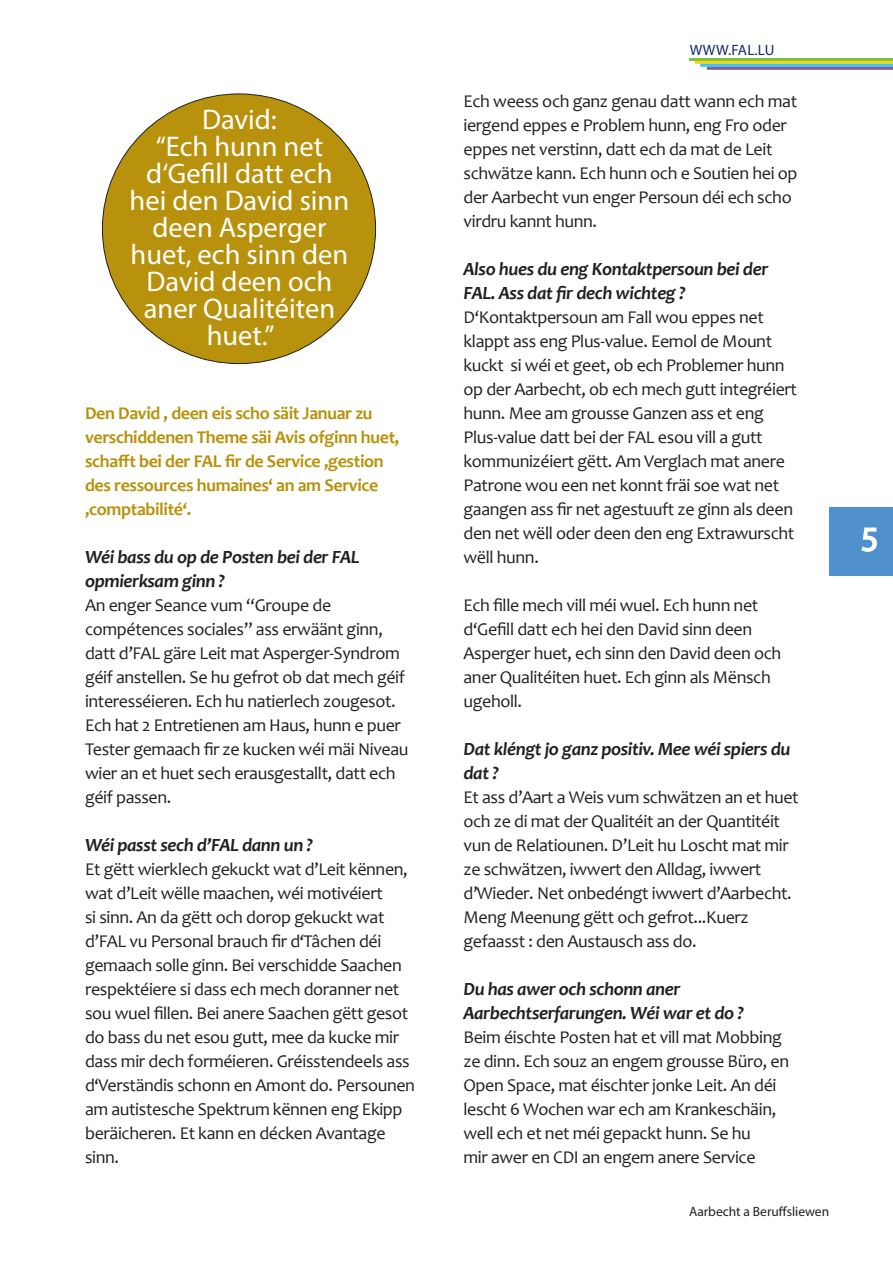
<style>
.page{position:relative;width:893px;height:1263px;background:#fff}
.page>*{position:absolute;margin:0;border:0;box-sizing:border-box;transform-origin:0 0}
.t1{font:34.5px "Myriad Pro";color:#fff}
.t2{font:28.5px/27px "Myriad Pro";color:#fff;text-align:center}
.t3{font:italic 700 18.75px/24px "Candara";letter-spacing:-.02em;color:#231f20}
.t4{font:18px/24px "Candara";letter-spacing:-.02em;color:#231f20}
.t5{font:700 18px/24px "Candara";letter-spacing:-.02em;color:#b8920c}
.t6{font:15px "Myriad Pro";letter-spacing:.02em;color:#172a6c}
.t7{font:13.5px "Myriad Pro";color:#231f20}
</style>
<div class="page">
<div style="left:829px;top:507px;width:64px;height:69px;background:#5090cc"></div>
<svg style="left:861px;top:527px;width:16px;height:25px"></svg>
<hr style="left:689px;top:58px;width:204px;height:3px;background:#79c142">
<hr style="left:695px;top:61px;width:198px;height:3px;background:#fcd406">
<hr style="left:700px;top:64px;width:193px;height:3px;background:#38c6f4">
<hr style="left:707px;top:67px;width:186px;height:3px;background:#7a5ca7">
<div style="left:102px;top:94px;width:274px;height:270px;background:#b8920c;border-radius:50%"></div>
<h2 class="t2" style="left:130px;top:106px;width:221px">David:<br>“Ech hunn net d‘Gefill datt ech hei den David sinn deen Asperger huet, ech sinn den<br>David deen och aner Qualitéiten huet.”</h2>
<p class="t5" style="left:85px;top:401px;width:316px">Den David , deen eis scho säit Januar zu verschiddenen Theme säi Avis ofginn huet, schafft bei der FAL fir de Service ‚gestion des ressources humaines‘ an am Service ‚comptabilité‘.</p>
<p class="t3" style="left:85px;top:544px;width:276px">Wéi bass du op de Posten bei der FAL opmierksam ginn ?</p>
<p class="t4" style="left:85px;top:593px;width:325px">An enger Seance vum “Groupe de compétences sociales” ass erwäänt ginn, datt d’FAL gäre Leit mat Asperger-Syndrom géif anstellen. Se hu gefrot ob dat mech géif interesséieren. Ech hu natierlech zougesot.<br>Ech hat 2 Entretienen am Haus, hunn e puer Tester gemaach fir ze kucken wéi mäi Niveau wier an et huet sech erausgestallt, datt ech géif passen.</p>
<p class="t3" style="left:85px;top:832px;width:230px">Wéi passt sech d’FAL dann un ?</p>
<p class="t4" style="left:85px;top:857px;width:331px">Et gëtt wierklech gekuckt wat d’Leit kënnen, wat d’Leit wëlle maachen, wéi motivéiert<br>si sinn. An da gëtt och dorop gekuckt wat d’FAL vu Personal brauch fir d‘Tâchen déi gemaach solle ginn. Bei verschidde Saachen respektéiere si dass ech mech doranner net sou wuel fillen. Bei anere Saachen gëtt gesot do bass du net esou gutt, mee da kucke mir dass mir dech forméieren. Gréisstendeels ass d‘Verständis schonn en Amont do. Persounen am autistesche Spektrum kënnen eng Ekipp beräicheren. Et kann en décken Avantage sinn.</p>
<p class="t6" style="left:690px;top:40px;width:86px">WWW.FAL.LU</p>
<p class="t4" style="left:463px;top:89px;width:335px">Ech weess och ganz genau datt wann ech mat iergend eppes e Problem hunn, eng Fro oder eppes net verstinn, datt ech da mat de Leit schwätze kann. Ech hunn och e Soutien hei op der Aarbecht vun enger Persoun déi ech scho virdru kannt hunn.</p>
<p class="t3" style="left:463px;top:256px;width:306px">Also hues du eng Kontaktpersoun bei der<br>FAL. Ass dat fir dech wichteg ?</p>
<p class="t4" style="left:463px;top:305px;width:335px">D‘Kontaktpersoun am Fall wou eppes net klappt ass eng Plus-value. Eemol de Mount kuckt si wéi et geet, ob ech Problemer hunn op der Aarbecht, ob ech mech gutt integréiert hunn. Mee am grousse Ganzen ass et eng Plus-value datt bei der FAL esou vill a gutt kommunizéiert gëtt. Am Verglach mat anere Patrone wou een net konnt fräi soe wat net gaangen ass fir net agestuuft ze ginn als deen den net wëll oder deen den eng Extrawurscht wëll hunn.</p>
<p class="t4" style="left:463px;top:593px;width:319px">Ech fille mech vill méi wuel. Ech hunn net d‘Gefill datt ech hei den David sinn deen Asperger huet, ech sinn den David deen och aner Qualitéiten huet. Ech ginn als Mënsch ugeholl.</p>
<p class="t3" style="left:463px;top:736px;width:328px">Dat kléngt jo ganz positiv. Mee wéi spiers du dat ?</p>
<p class="t4" style="left:463px;top:785px;width:337px">Et ass d’Aart a Weis vum schwätzen an et huet och ze di mat der Qualitéit an der Quantitéit vun de Relatiounen. D’Leit hu Loscht mat mir ze schwätzen, iwwert den Alldag, iwwert d’Wieder. Net onbedéngt iwwert d’Aarbecht.<br>Meng Meenung gëtt och gefrot...Kuerz gefaasst : den Austausch ass do.</p>
<p class="t3" style="left:463px;top:976px;width:282px">Du has awer och schonn aner<br>Aarbechtserfarungen. Wéi war et do ?</p>
<p class="t4" style="left:463px;top:1025px;width:327px">Beim éischte Posten hat et vill mat Mobbing ze dinn. Ech souz an engem grousse Büro, en Open Space, mat éischter jonke Leit. An déi lescht 6 Wochen war ech am Krankeschäin, well ech et net méi gepackt hunn. Se hu<br>mir awer en CDI an engem anere Service</p>
<p class="t7" style="left:689px;top:1203px;width:142px">Aarbecht a Beruffsliewen</p>
<h1 class="t1" style="left:861px;top:518px;width:19px">5</h1>
</div>
